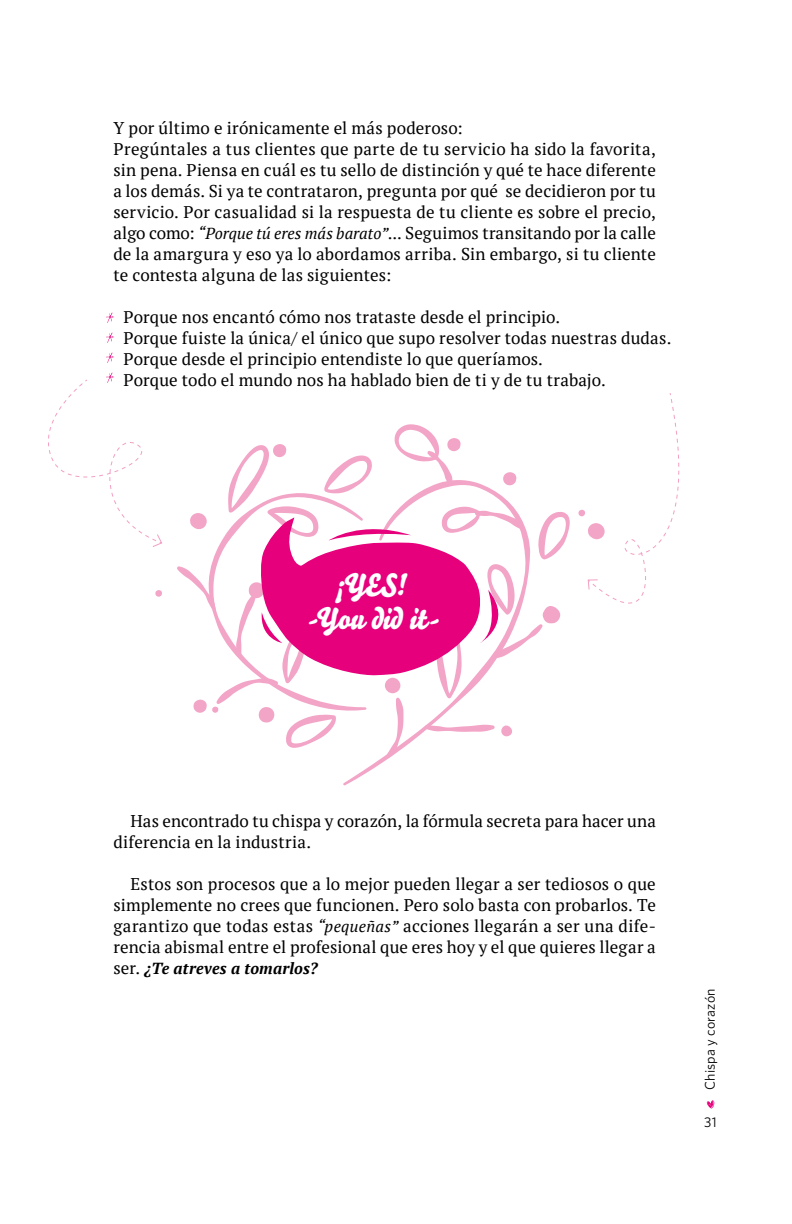
<style>
.page{position:relative;width:792px;height:1224px;background:#fff}
.page>*{position:absolute;margin:0;border:0;box-sizing:border-box;transform-origin:0 0}
.t1{font:30px/34px "Bello Pro";letter-spacing:.005em;color:#fff;text-align:center}
.t2{font:17px/21px "PT Serif";letter-spacing:.005em;color:#000}
.t3{font:italic 700 16px "PT Serif";letter-spacing:.01em;color:#000}
.t4{font:14px "Whitney HTF";letter-spacing:.015em;color:#000}
.s1{font-style:italic;font-size:16px}
.s2{font-weight:400;font-style:normal;font-size:17px}
</style>
<div class="page">
<svg style="left:707px;top:1100px;width:7px;height:9px"></svg>
<svg style="left:106px;top:313px;width:8px;height:10px"></svg>
<svg style="left:106px;top:333px;width:8px;height:10px"></svg>
<svg style="left:106px;top:353px;width:8px;height:10px"></svg>
<svg style="left:155px;top:590px;width:7px;height:7px"></svg>
<svg style="left:177px;top:424px;width:393px;height:335px"></svg>
<svg style="left:48px;top:373px;width:114px;height:174px"></svg>
<svg style="left:578px;top:393px;width:102px;height:211px"></svg>
<p class="t2" style="left:113px;top:118px;width:544px">Y por último e irónicamente el más poderoso:<br>Pregúntales a tus clientes que parte de tu servicio ha sido la favorita, sin pena. Piensa en cuál es tu sello de distinción y qué te hace diferente a los demás. Si ya te contrataron, pregunta por qué se decidieron por tu servicio. Por casualidad si la respuesta de tu cliente es sobre el precio, algo como: <span class="s1">“Porque tú eres más barato”</span>... Seguimos transitando por la calle de la amargura y eso ya lo abordamos arriba. Sin embargo, si tu cliente te contesta alguna de las siguientes:</p>
<p class="t2" style="left:124px;top:307px;width:549px">Porque nos encantó cómo nos trataste desde el principio.<br>Porque fuiste la única/ el único que supo resolver todas nuestras dudas.<br>Porque desde el principio entendiste lo que queríamos.<br>Porque todo el mundo nos ha hablado bien de ti y de tu trabajo.</p>
<h1 class="t1" style="left:304px;top:566px;width:137px">¡YES! -You did it-</h1>
<p class="t2" style="left:113px;top:811px;width:544px;text-indent:17px">Has encontrado tu chispa y corazón, la fórmula secreta para hacer una diferencia en la industria.</p>
<p class="t2" style="left:113px;top:874px;width:544px;text-align:justify;text-indent:17px">Estos son procesos que a lo mejor pueden llegar a ser tediosos o que simplemente no crees que funcionen. Pero solo basta con probarlos. Te garantizo que todas estas <span class="s1">“pequeñas”</span> acciones llegarán a ser una dife&shy;rencia abismal entre el profesional que eres hoy y el que quieres llegar a</p>
<p class="t3" style="left:113px;top:958px;width:206px"><span class="s2">ser.</span> ¿Te atreves a tomarlos?</p>
<p class="t4" style="left:702px;top:1090px;width:103px;rotate:-90deg">Chispa y corazón</p>
<p class="t4" style="left:704px;top:1113px;width:14px">31</p>
</div>
